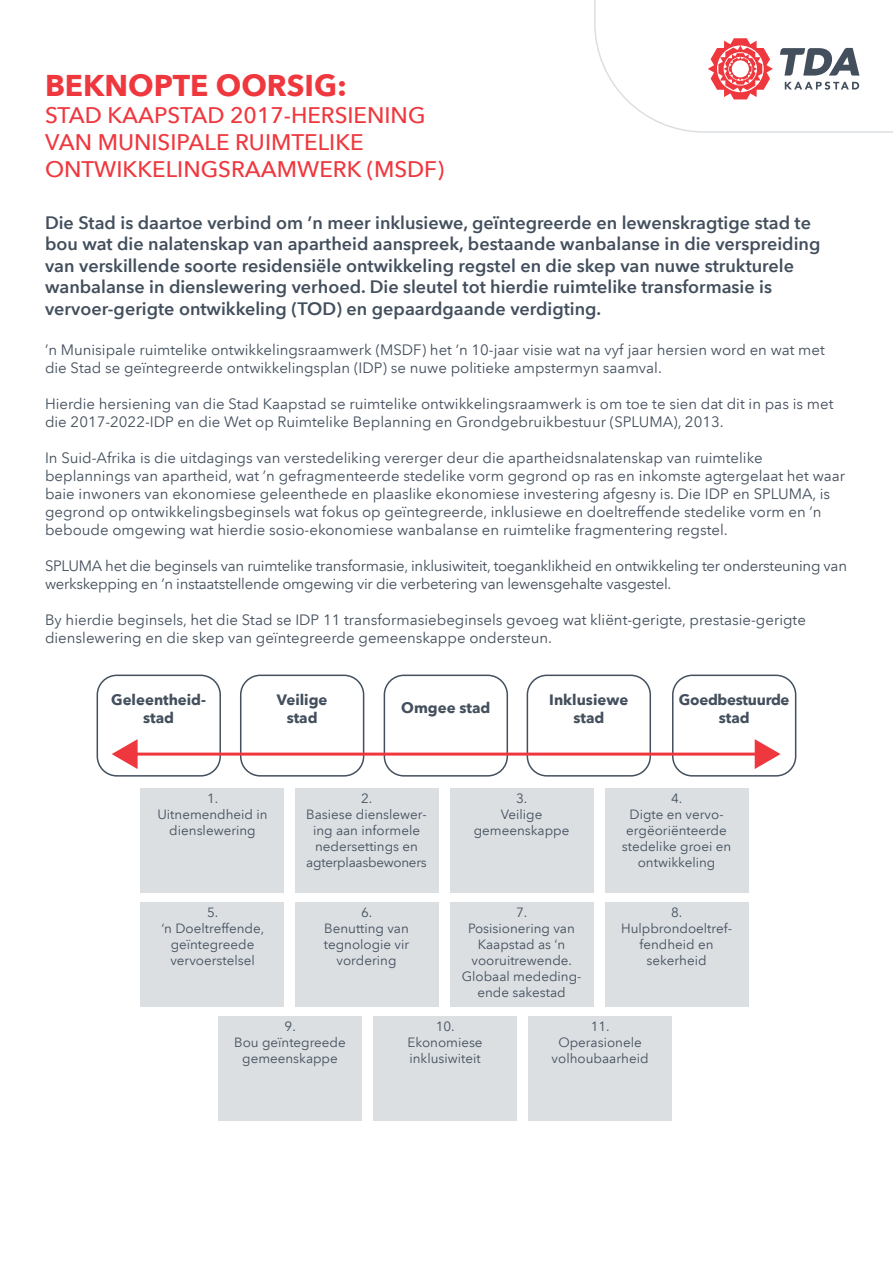
<style>
.page{position:relative;width:893px;height:1263px;background:#fff}
.page>*{position:absolute;margin:0;border:0;box-sizing:border-box;transform-origin:0 0}
.t1{font:700 30px "Avenir Next LT Pro";color:#ef373e}
.t2{font:500 22.5px/27px "Avenir Next LT Pro";color:#ef373e}
.t3{font:600 18px/21.6px "Avenir Next LT Pro";color:#434f5d}
.t4{font:15px/18px "Avenir Next LT Pro";color:#434f5d}
.t5{font:15px/18px "Avenir Next LT Pro";letter-spacing:-.02em;color:#434f5d}
.t6{font:700 15px/18px "Avenir Next LT Pro";color:#434f5d;text-align:center}
.t7{font:700 15px/18px "Avenir Next LT Pro";letter-spacing:-.02em;color:#434f5d;text-align:center}
.t8{font:13.35px/16px "Avenir Next LT Pro";color:#434f5d;text-align:center}
</style>
<div class="page">
<svg style="left:240px;top:675px;width:124px;height:102px"></svg>
<svg style="left:384px;top:675px;width:124px;height:102px"></svg>
<svg style="left:527px;top:675px;width:124px;height:102px"></svg>
<hr style="left:133px;top:753px;width:626px;height:3px;background:#ef373e">
<svg style="left:97px;top:675px;width:124px;height:102px"></svg>
<svg style="left:672px;top:675px;width:124px;height:102px"></svg>
<div style="left:141px;top:788px;width:143px;height:105px;background:#dbdfe2"></div>
<div style="left:295px;top:788px;width:144px;height:105px;background:#dbdfe2"></div>
<div style="left:450px;top:788px;width:144px;height:105px;background:#dbdfe2"></div>
<div style="left:605px;top:788px;width:144px;height:105px;background:#dbdfe2"></div>
<div style="left:141px;top:902px;width:143px;height:105px;background:#dbdfe2"></div>
<div style="left:295px;top:902px;width:144px;height:105px;background:#dbdfe2"></div>
<div style="left:450px;top:902px;width:144px;height:105px;background:#dbdfe2"></div>
<div style="left:605px;top:902px;width:144px;height:105px;background:#dbdfe2"></div>
<div style="left:218px;top:1016px;width:144px;height:105px;background:#dbdfe2"></div>
<div style="left:373px;top:1016px;width:144px;height:105px;background:#dbdfe2"></div>
<div style="left:528px;top:1016px;width:143px;height:105px;background:#dbdfe2"></div>
<svg style="left:594px;top:0;width:299px;height:133px"></svg>
<h1 class="t1" style="left:45px;top:67px;width:304px">BEKNOPTE OORSIG:</h1>
<h2 class="t2" style="left:45px;top:102px;width:401px">STAD KAAPSTAD 2017-HERSIENING<br>VAN MUNISIPALE RUIMTELIKE<br>ONTWIKKELINGSRAAMWERK (MSDF)</h2>
<p class="t3" style="left:45px;top:211px;width:777px">Die Stad is daartoe verbind om ’n meer inklusiewe, geïntegreerde en lewenskragtige stad te bou wat die nalatenskap van apartheid aanspreek, bestaande wanbalanse in die verspreiding van verskillende soorte residensiële ontwikkeling regstel en die skep van nuwe strukturele wanbalanse in dienslewering verhoed. Die sleutel tot hierdie ruimtelike transformasie is vervoer-gerigte ontwikkeling (TOD) en gepaardgaande verdigting.</p>
<p class="t4" style="left:45px;top:340px;width:781px">’n Munisipale ruimtelike ontwikkelingsraamwerk (MSDF) het ’n 10-jaar visie wat na vyf jaar hersien word en wat met die Stad se geïntegreerde ontwikkelingsplan (IDP) se nuwe politieke ampstermyn saamval.</p>
<p class="t4" style="left:45px;top:394px;width:790px">Hierdie hersiening van die Stad Kaapstad se ruimtelike ontwikkelingsraamwerk is om toe te sien dat dit in pas is met die 2017-2022-IDP en die Wet op Ruimtelike Beplanning en Grondgebruikbestuur (SPLUMA), 2013.</p>
<p class="t4" style="left:45px;top:448px;width:802px">In Suid-Afrika is die uitdagings van verstedeliking vererger deur die apartheidsnalatenskap van ruimtelike beplannings van apartheid, wat ’n gefragmenteerde stedelike vorm gegrond op ras en inkomste agtergelaat het waar baie inwoners van ekonomiese geleenthede en plaaslike ekonomiese investering afgesny is. Die IDP en SPLUMA, is gegrond op ontwikkelingsbeginsels wat fokus op geïntegreerde, inklusiewe en doeltreffende stedelike vorm en ’n beboude omgewing wat hierdie sosio-ekonomiese wanbalanse en ruimtelike fragmentering regstel.</p>
<p class="t5" style="left:45px;top:556px;width:803px">SPLUMA het die beginsels van ruimtelike transformasie, inklusiwiteit, toeganklikheid en ontwikkeling ter ondersteuning van werkskepping en ’n instaatstellende omgewing vir die verbetering van lewensgehalte vasgestel.</p>
<p class="t4" style="left:45px;top:610px;width:762px">By hierdie beginsels, het die Stad se IDP 11 transformasiebeginsels gevoeg wat kliënt-gerigte, prestasie-gerigte dienslewering en die skep van geïntegreerde gemeenskappe ondersteun.</p>
<p class="t6" style="left:111px;top:691px;width:96px">Geleentheid&shy;stad</p>
<p class="t6" style="left:277px;top:691px;width:52px">Veilige stad</p>
<p class="t6" style="left:401px;top:699px;width:91px">Omgee stad</p>
<p class="t6" style="left:549px;top:691px;width:81px">Inklusiewe stad</p>
<p class="t7" style="left:679px;top:691px;width:112px">Goedbestuurde stad</p>
<p class="t8" style="left:157px;top:790px;width:112px">1.<br>Uitnemendheid in dienslewering</p>
<p class="t8" style="left:306px;top:790px;width:122px">2.<br>Basiese dienslewer&shy;ing aan informele nedersettings en agterplaasbewoners</p>
<p class="t8" style="left:474px;top:790px;width:97px">3.<br>Veilige gemeenskappe</p>
<p class="t8" style="left:622px;top:790px;width:111px">4.<br>Digte en vervo&shy;ergëoriënteerde stedelike groei en ontwikkeling</p>
<p class="t8" style="left:161px;top:904px;width:104px">5.<br>‘n Doeltreffende, geïntegreede vervoerstelsel</p>
<p class="t8" style="left:324px;top:904px;width:87px">6.<br>Benutting van tegnologie vir vordering</p>
<p class="t8" style="left:462px;top:904px;width:121px">7.<br>Posisionering van<br>Kaapstad as ‘n vooruitrewende.<br>Globaal mededing&shy;ende sakestad</p>
<p class="t8" style="left:621px;top:904px;width:112px">8.<br>Hulpbrondoeltref&shy;fendheid en sekerheid</p>
<p class="t8" style="left:234px;top:1018px;width:113px">9.<br>Bou geïntegreede gemeenskappe</p>
<p class="t8" style="left:407px;top:1018px;width:77px">10.<br>Ekonomiese inklusiwiteit</p>
<p class="t8" style="left:552px;top:1018px;width:98px">11.<br>Operasionele volhoubaarheid</p>
</div>
